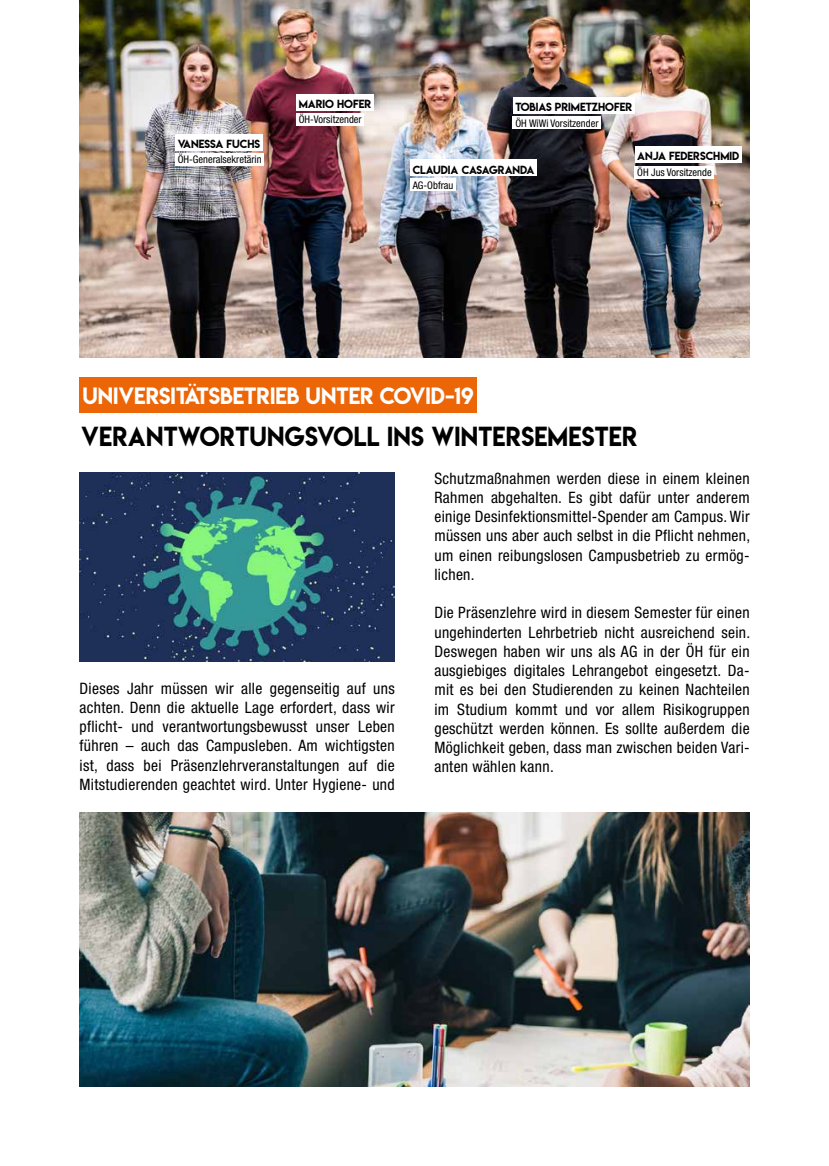
<style>
.page{position:relative;width:829px;height:1166px;background:#fff}
.page>*{position:absolute;margin:0;border:0;box-sizing:border-box;transform-origin:0 0}
.t1{font:24.5px "Lemon Milk";letter-spacing:.01em;color:#000}
.t2{font:21px "Lemon Milk";color:#fff}
.t3{font:condensed 15.75px/19.2px "Helvetica Neue LT Pro";letter-spacing:.02em;color:#000;text-align:justify}
.t4{font:condensed 10.5px "Helvetica Neue LT Pro";color:#000}
.t5{font:10.5px "Lemon Milk";color:#000}
</style>
<div class="page">
<img style="left:79px;top:0;width:670px;height:357px">
<div style="left:79px;top:377px;width:398px;height:36px;background:#ec6608"></div>
<img style="left:79px;top:472px;width:315px;height:190px">
<img style="left:79px;top:812px;width:670px;height:274px">
<div style="left:410px;top:159px;width:127px;height:17px;background:#fff"></div>
<div style="left:410px;top:179px;width:46px;height:12px;background:#fff"></div>
<div style="left:296px;top:94px;width:77px;height:17px;background:#fff"></div>
<div style="left:296px;top:113px;width:68px;height:12px;background:#fff"></div>
<div style="left:175px;top:134px;width:88px;height:17px;background:#fff"></div>
<div style="left:175px;top:153px;width:89px;height:13px;background:#fff"></div>
<div style="left:513px;top:97px;width:121px;height:16px;background:#fff"></div>
<div style="left:513px;top:117px;width:88px;height:12px;background:#fff"></div>
<div style="left:634px;top:146px;width:107px;height:17px;background:#fff"></div>
<div style="left:634px;top:166px;width:80px;height:13px;background:#fff"></div>
<p class="t5" style="left:178px;top:137px;width:84px">VANESSA FUCHS</p>
<p class="t4" style="left:178px;top:153px;width:85px">ÖH-Generalsekretärin</p>
<p class="t5" style="left:298px;top:97px;width:74px">MARIO HOFER</p>
<p class="t4" style="left:298px;top:113px;width:64px">ÖH-Vorsitzender</p>
<p class="t5" style="left:515px;top:99px;width:118px">TOBIAS PRIMETZHOFER</p>
<p class="t4" style="left:515px;top:117px;width:84px">ÖH WiWi Vorsitzender</p>
<p class="t5" style="left:412px;top:162px;width:123px">CLAUDIA CASAGRANDA</p>
<p class="t4" style="left:412px;top:179px;width:42px">AG-Obfrau</p>
<p class="t5" style="left:637px;top:149px;width:103px">ANJA FEDERSCHMID</p>
<p class="t4" style="left:637px;top:166px;width:76px">ÖH Jus Vorsitzende</p>
<h2 class="t2" style="left:82px;top:380px;width:393px">UNIVERSITÄTSBETRIEB UNTER COVID-19</h2>
<h1 class="t1" style="left:81px;top:419px;width:557px">VERANTWORTUNGSVOLL INS WINTERSEMESTER</h1>
<p class="t3" style="left:79px;top:678px;width:317px">Dieses Jahr müssen wir alle gegenseitig auf uns achten. Denn die aktuelle Lage erfordert, dass wir pflicht- und verantwortungsbewusst unser Leben führen – auch das Campusleben. Am wichtigsten ist, dass bei Präsenzlehrveranstaltungen auf die Mitstudierenden geachtet wird. Unter Hygiene- und</p>
<p class="t3" style="left:434px;top:468px;width:317px">Schutzmaßnahmen werden diese in einem kleinen Rahmen abgehalten. Es gibt dafür unter anderem einige Desinfektionsmittel-Spender am Campus. Wir müssen uns aber auch selbst in die Pflicht nehmen, um einen reibungslosen Campusbetrieb zu ermög&shy;lichen.</p>
<p class="t3" style="left:434px;top:603px;width:317px">Die Präsenzlehre wird in diesem Semester für einen ungehinderten Lehrbetrieb nicht ausreichend sein.<br>Deswegen haben wir uns als AG in der ÖH für ein ausgiebiges digitales Lehrangebot eingesetzt. Da&shy;mit es bei den Studierenden zu keinen Nachteilen im Studium kommt und vor allem Risikogruppen geschützt werden können. Es sollte außerdem die Möglichkeit geben, dass man zwischen beiden Vari&shy;anten wählen kann.</p>
</div>
